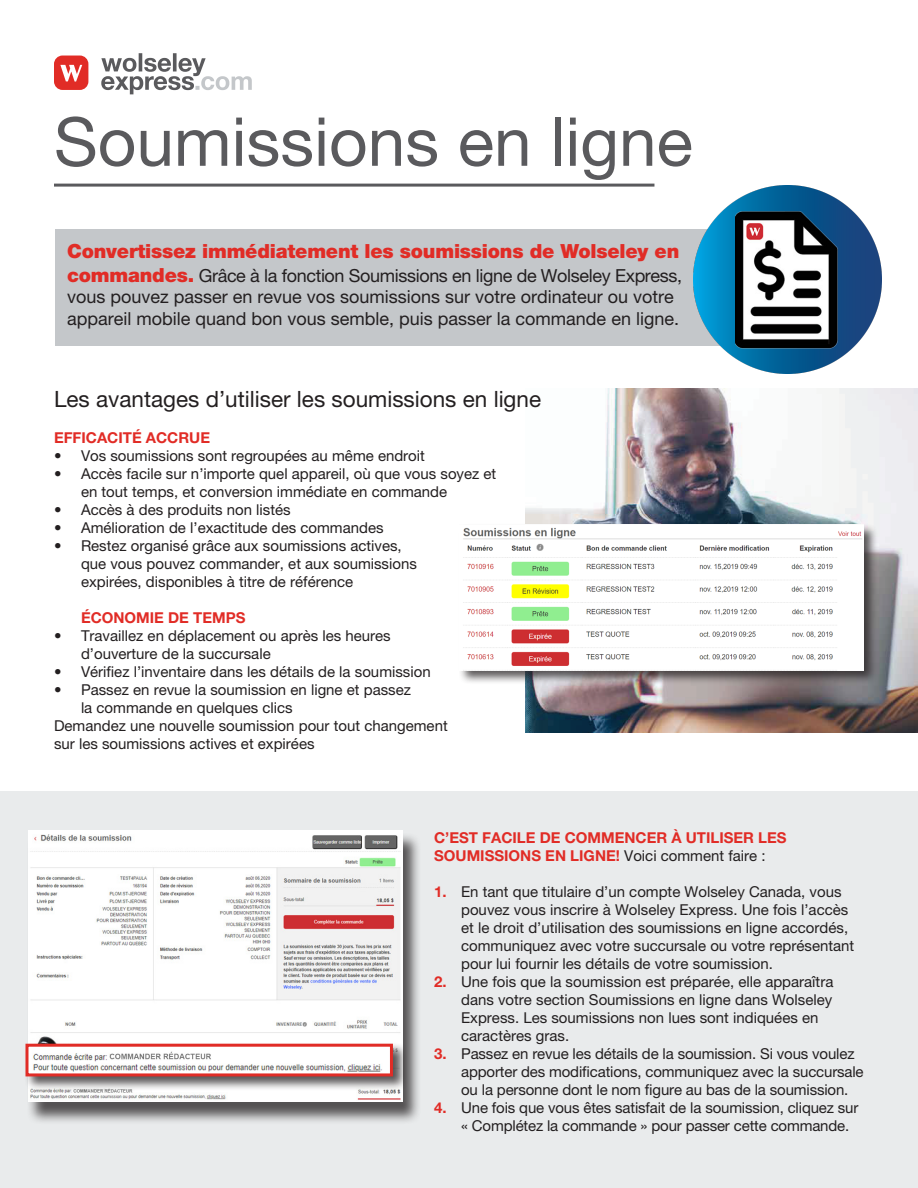
<style>
.page{position:relative;width:918px;height:1188px;background:#fff}
.page>*{position:absolute;margin:0;border:0;box-sizing:border-box;transform-origin:0 0}
.t1{font:67.5px "Helvetica Neue LT Pro";color:#5a5a5d}
.t2{font:22.5px "Helvetica Neue LT Pro";color:#231f20}
.t3{font:900 19.5px "Helvetica Neue LT Pro";letter-spacing:-.01em;color:#e12c26}
.t4{font:18px/21.6px "Helvetica Neue LT Pro";color:#231f20}
.t5{font:15px/18px "Helvetica Neue LT Pro";color:#231f20}
.t6{font:700 15px "Helvetica Neue LT Pro";color:#e12c26}
.s1{font-weight:900;font-size:19.5px;color:#e12c26}
.s2{font-weight:400;color:#231f20}
.s3{font-weight:700;color:#e12c26}
</style>
<div class="page">
<div style="left:55px;top:229px;width:774px;height:117px;background:#c4c7ca"></div>
<hr style="left:139px;top:53px;width:3px;height:18px;background:#5a5a5d">
<svg style="left:173px;top:53px;width:4px;height:5px"></svg>
<svg style="left:101px;top:58px;width:151px;height:36px"></svg>
<div style="left:54px;top:56px;width:34px;height:34px;background:#e12c26;border-radius:8px"></div>
<svg style="left:60px;top:65px;width:22px;height:17px"></svg>
<hr style="left:54px;top:184px;width:600px;height:3px;background:#5a5a5d">
<div style="left:0;top:792px;width:917px;height:396px;background:#e9ebec"></div>
<img style="left:525px;top:389px;width:393px;height:344px">
<div style="left:458px;top:523px;width:420px;height:162px;background:#231f20;opacity:.75"></div>
<img style="left:460px;top:525px;width:403px;height:145px">
<div style="left:26px;top:833px;width:395px;height:292px;background:#231f20;opacity:.75"></div>
<img style="left:28px;top:830px;width:375px;height:272px">
<div style="left:24px;top:1042px;width:384px;height:49px;background:#231f20;opacity:.75"></div>
<img style="left:30px;top:1048px;width:359px;height:24px">
<div style="left:26px;top:1044px;width:367px;height:32px;border:3px solid #e12c26"></div>
<img style="left:693px;top:186px;width:188px;height:188px">
<img style="left:735px;top:209px;width:105px;height:142px">
<p class="t1" style="left:54px;top:102px;width:640px">Soumissions en ligne</p>
<p class="t3" style="left:67px;top:240px;width:614px">Convertissez immédiatement les soumissions de Wolseley en</p>
<p class="t4" style="left:67px;top:264px;width:617px"><span class="s1">commandes.</span> Grâce à la fonction Soumissions en ligne de Wolseley Express, vous pouvez passer en revue vos soumissions sur votre ordinateur ou votre appareil mobile quand bon vous semble, puis passer la commande en ligne.</p>
<p class="t2" style="left:54px;top:386px;width:489px">Les avantages d’utiliser les soumissions en ligne</p>
<p class="t6" style="left:54px;top:429px;width:158px">EFFICACITÉ ACCRUE</p>
<p class="t5" style="left:54px;top:447px;width:372px">• Vos soumissions sont regroupées au même endroit</p>
<p class="t5" style="left:81px;top:465px;width:417px;text-indent:-27px">• Accès facile sur n’importe quel appareil, où que vous soyez et en tout temps, et conversion immédiate en commande</p>
<p class="t5" style="left:54px;top:501px;width:238px">• Accès à des produits non listés</p>
<p class="t5" style="left:54px;top:519px;width:331px">• Amélioration de l’exactitude des commandes</p>
<p class="t5" style="left:81px;top:537px;width:337px;text-indent:-27px">• Restez organisé grâce aux soumissions actives, que vous pouvez commander, et aux soumissions expirées, disponibles à titre de référence</p>
<p class="t6" style="left:81px;top:609px;width:166px">ÉCONOMIE DE TEMPS</p>
<p class="t5" style="left:81px;top:627px;width:311px;text-indent:-27px">• Travaillez en déplacement ou après les heures d’ouverture de la succursale</p>
<p class="t5" style="left:54px;top:663px;width:378px">• Vérifiez l’inventaire dans les détails de la soumission</p>
<p class="t5" style="left:81px;top:681px;width:332px;text-indent:-27px">• Passez en revue la soumission en ligne et passez la commande en quelques clics</p>
<p class="t5" style="left:54px;top:717px;width:395px">Demandez une nouvelle soumission pour tout changement sur les soumissions actives et expirées</p>
<p class="t6" style="left:434px;top:829px;width:354px">C’EST FACILE DE COMMENCER À UTILISER LES</p>
<p class="t6" style="left:434px;top:847px;width:333px">SOUMISSIONS EN LIGNE! <span class="s2">Voici comment faire :</span></p>
<p class="t5" style="left:461px;top:883px;width:395px;text-indent:-27px"><span class="s3">1.</span> En tant que titulaire d’un compte Wolseley Canada, vous pouvez vous inscrire à Wolseley Express. Une fois l’accès et le droit d’utilisation des soumissions en ligne accordés, communiquez avec votre succursale ou votre représentant pour lui fournir les détails de votre soumission.</p>
<p class="t5" style="left:461px;top:973px;width:374px;text-indent:-27px"><span class="s3">2.</span> Une fois que la soumission est préparée, elle apparaîtra dans votre section Soumissions en ligne dans Wolseley Express. Les soumissions non lues sont indiquées en caractères gras.</p>
<p class="t5" style="left:461px;top:1045px;width:404px;text-indent:-27px"><span class="s3">3.</span> Passez en revue les détails de la soumission. Si vous voulez apporter des modifications, communiquez avec la succursale ou la personne dont le nom figure au bas de la soumission.</p>
<p class="t5" style="left:461px;top:1099px;width:399px;text-indent:-27px"><span class="s3">4.</span> Une fois que vous êtes satisfait de la soumission, cliquez sur « Complétez la commande » pour passer cette commande.</p>
</div>
